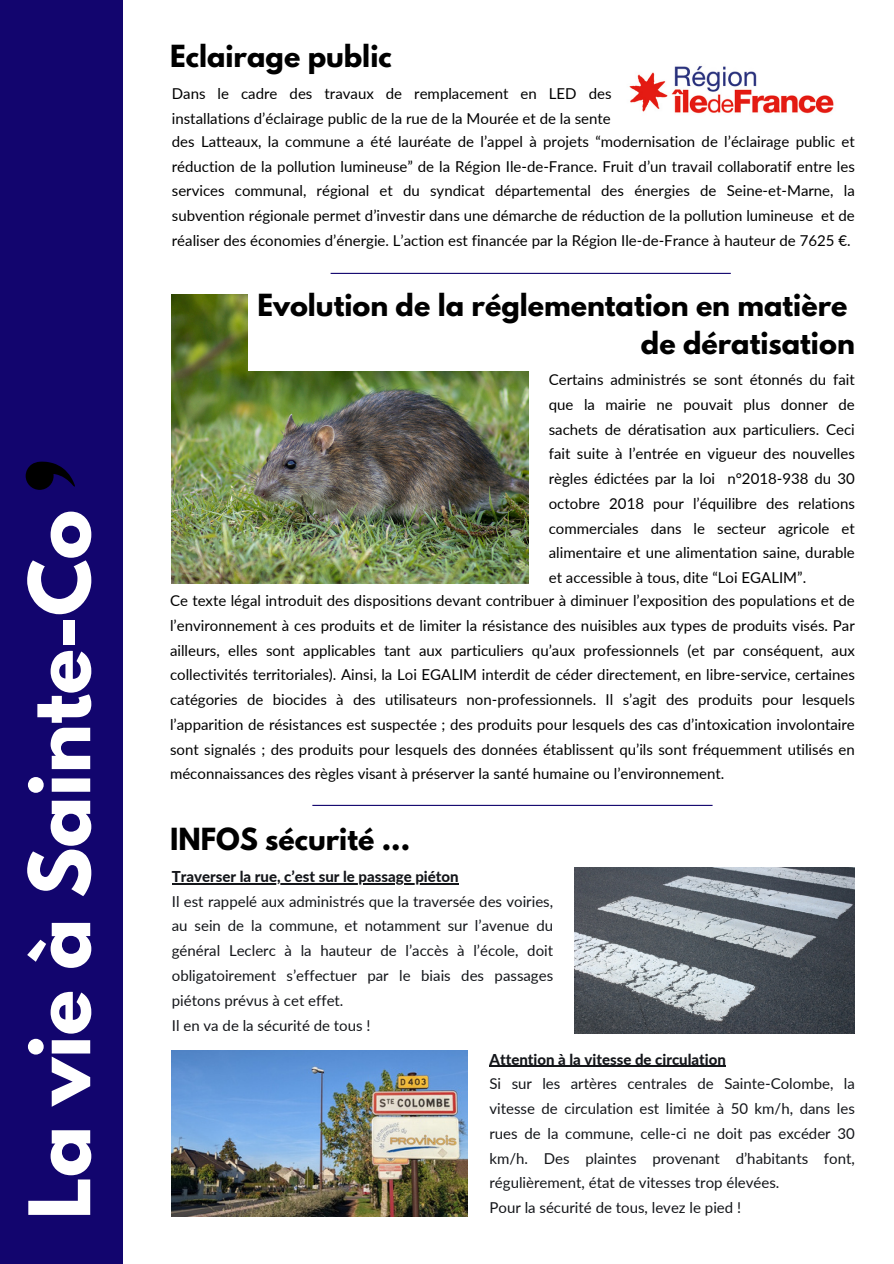
<style>
.page{position:relative;width:894px;height:1264px;background:#fff}
.page>*{position:absolute;margin:0;border:0;box-sizing:border-box;transform-origin:0 0}
.t1{font:700 75px "League Spartan";color:#fff}
.t2{font:700 27px/37.2px "League Spartan";color:#000;text-align:right}
.t3{font:15px/24.8px "Lato";color:#000;text-align:justify}
.t4{font:15px/24.8px "Lato";color:#14161a;text-align:justify}
.t5{font:800 15px "Lato";color:#14161a}
</style>
<div class="page">
<div style="left:0;top:0;width:123px;height:1263px;background:#12056e"></div>
<svg style="left:26px;top:461px;width:49px;height:29px"></svg>
<img style="left:172px;top:294px;width:356px;height:289px">
<hr style="left:312px;top:804px;width:400px;height:2px;background:#12056e">
<img style="left:574px;top:867px;width:280px;height:166px">
<img style="left:172px;top:1050px;width:296px;height:166px">
<div style="left:247px;top:269px;width:292px;height:102px;background:#fff"></div>
<hr style="left:330px;top:273px;width:400px;height:1px;background:#12056e">
<img style="left:629px;top:66px;width:205px;height:48px">
<hr style="left:172px;top:883px;width:286px;height:1px;background:#14161a">
<hr style="left:489px;top:1065px;width:236px;height:1px;background:#14161a">
<p class="t1" style="left:23px;top:1219px;width:711px;rotate:-90deg">La vie à Sainte-Co</p>
<p class="t2" style="left:170px;top:41px;width:223px">Eclairage public</p>
<p class="t3" style="left:172px;top:81px;width:441px">Dans le cadre des travaux de remplacement en LED des installations d’éclairage public de la rue de la Mourée et de la sente</p>
<p class="t3" style="left:172px;top:129px;width:684px">des Latteaux, la commune a été lauréate de l’appel à projets “modernisation de l’éclairage public et réduction de la pollution lumineuse” de la Région Ile-de-France. Fruit d’un travail collaboratif entre les services communal, régional et du syndicat départemental des énergies de Seine-et-Marne, la subvention régionale permet d’investir dans une démarche de réduction de la pollution lumineuse et de réaliser des économies d’énergie. L’action est financée par la Région Ile-de-France à hauteur de 7625 €.</p>
<p class="t2" style="left:257px;top:290px;width:598px">Evolution de la réglementation en matière de dératisation</p>
<h2 class="t3" style="left:548px;top:367px;width:307px">Certains administrés se sont étonnés du fait que la mairie ne pouvait plus donner de sachets de dératisation aux particuliers. Ceci fait suite à l’entrée en vigueur des nouvelles règles édictées par la loi n°2018-938 du 30 octobre 2018 pour l’équilibre des relations commerciales dans le secteur agricole et alimentaire et une alimentation saine, durable et accessible à tous, dite “Loi EGALIM”.</h2>
<p class="t3" style="left:170px;top:588px;width:686px">Ce texte légal introduit des dispositions devant contribuer à diminuer l’exposition des populations et de l’environnement à ces produits et de limiter la résistance des nuisibles aux types de produits visés. Par ailleurs, elles sont applicables tant aux particuliers qu’aux professionnels (et par conséquent, aux collectivités territoriales). Ainsi, la Loi EGALIM interdit de céder directement, en libre-service, certaines catégories de biocides à des utilisateurs non-professionnels. Il s’agit des produits pour lesquels l’apparition de résistances est suspectée ; des produits pour lesquels des cas d’intoxication involontaire sont signalés ; des produits pour lesquels des données établissent qu’ils sont fréquemment utilisés en méconnaissances des règles visant à préserver la santé humaine ou l’environnement.</p>
<p class="t2" style="left:170px;top:823px;width:241px">INFOS sécurité ...</p>
<p class="t5" style="left:172px;top:867px;width:288px">Traverser la rue, c’est sur le passage piéton</p>
<p class="t4" style="left:172px;top:888px;width:383px">Il est rappelé aux administrés que la traversée des voiries, au sein de la commune, et notamment sur l’avenue du général Leclerc à la hauteur de l’accès à l’école, doit obligatoirement s’effectuer par le biais des passages piétons prévus à cet effet.</p>
<h2 class="t4" style="left:172px;top:1012px;width:200px">Il en va de la sécurité de tous !</h2>
<p class="t5" style="left:489px;top:1049px;width:238px">Attention à la vitesse de circulation</p>
<p class="t4" style="left:489px;top:1071px;width:367px">Si sur les artères centrales de Sainte-Colombe, la vitesse de circulation est limitée à 50 km/h, dans les rues de la commune, celle-ci ne doit pas excéder 30 km/h. Des plaintes provenant d’habitants font, régulièrement, état de vitesses trop élevées.</p>
<p class="t4" style="left:489px;top:1194px;width:253px">Pour la sécurité de tous, levez le pied !</p>
</div>
